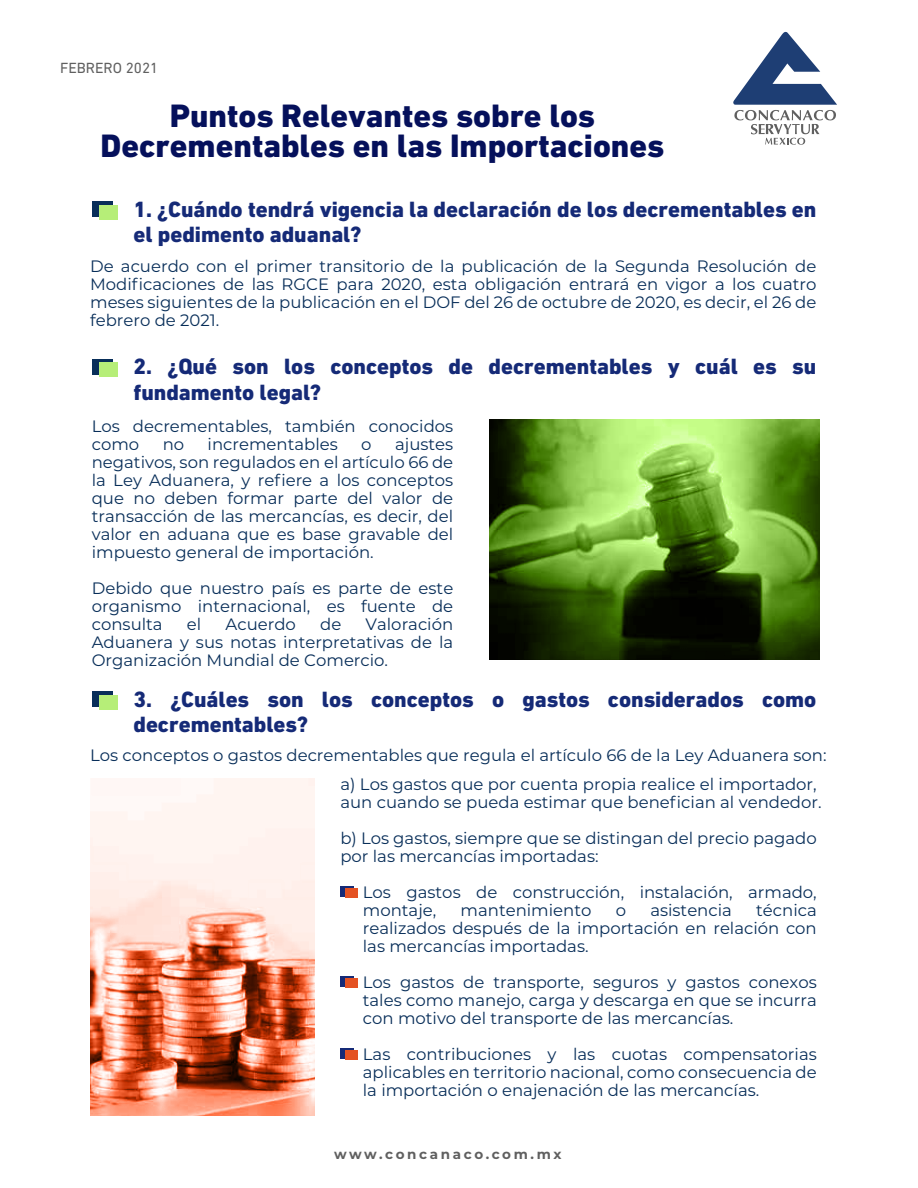
<style>
.page{position:relative;width:918px;height:1188px;background:#fff}
.page>*{position:absolute;margin:0;border:0;box-sizing:border-box;transform-origin:0 0}
.t1{font:800 33px/30px "DIN Next CYR";color:#05105b;text-align:center}
.t2{font:800 22.5px/25.5px "DIN Next CYR";color:#152a77}
.t3{font:16.5px/18px "Montserrat";color:#082e59;text-align:justify}
.t4{font:15px "DIN Next CYR";color:#606060}
.t5{font:700 13.5px "Montserrat";letter-spacing:.195em;color:#606060}
</style>
<div class="page">
<div style="left:92px;top:201px;width:21px;height:16px;background:#082e59"></div>
<div style="left:99px;top:205px;width:19px;height:14px;background:#b6ee78"></div>
<div style="left:92px;top:359px;width:21px;height:16px;background:#082e59"></div>
<div style="left:99px;top:363px;width:19px;height:14px;background:#b6ee78"></div>
<div style="left:92px;top:692px;width:21px;height:15px;background:#082e59"></div>
<div style="left:99px;top:695px;width:19px;height:15px;background:#b6ee78"></div>
<div style="left:340px;top:886px;width:14px;height:10px;background:#152a77"></div>
<div style="left:345px;top:888px;width:12px;height:10px;background:#e45223"></div>
<div style="left:340px;top:976px;width:14px;height:10px;background:#152a77"></div>
<div style="left:345px;top:978px;width:12px;height:10px;background:#e45223"></div>
<div style="left:340px;top:1048px;width:14px;height:10px;background:#152a77"></div>
<div style="left:345px;top:1050px;width:12px;height:10px;background:#e45223"></div>
<svg style="left:490px;top:420px;width:329px;height:240px;background:#537a27"></svg>
<svg style="left:90px;top:779px;width:224px;height:336px"></svg>
<svg style="left:733px;top:32px;width:104px;height:113px"></svg>
<p class="t4" style="left:60px;top:59px;width:100px">FEBRERO 2021</p>
<h1 class="t1" style="left:100px;top:101px;width:565px">Puntos Relevantes sobre los<br>Decrementables en las Importaciones</h1>
<h2 class="t2" style="left:133px;top:196px;width:684px">1. ¿Cuándo tendrá vigencia la declaración de los decrementables en el pedimento aduanal?</h2>
<p class="t3" style="left:90px;top:257px;width:728px">De acuerdo con el primer transitorio de la publicación de la Segunda Resolución de Modificaciones de las RGCE para 2020, esta obligación entrará en vigor a los cuatro meses siguientes de la publicación en el DOF del 26 de octubre de 2020, es decir, el 26 de febrero de 2021.</p>
<h2 class="t2" style="left:133px;top:354px;width:684px">2. ¿Qué son los conceptos de decrementables y cuál es su fundamento legal?</h2>
<p class="t3" style="left:92px;top:416px;width:363px">Los decrementables, también conocidos como</p>
<p class="t3" style="left:92px;top:434px;width:363px;text-indent:303px">ajustes negativos, son regulados en el artículo 66 de la Ley Aduanera, y refiere a los conceptos que no deben formar parte del valor de transacción de las mercancías, es decir, del valor en aduana que es base gravable del impuesto general de importación.</p>
<p class="t3" style="left:92px;top:578px;width:363px">Debido que nuestro país es parte de este organismo internacional, es fuente de consulta</p>
<p class="t3" style="left:163px;top:434px;width:23px">no</p>
<p class="t3" style="left:208px;top:434px;width:132px">incrementables</p>
<p class="t3" style="left:361px;top:434px;width:12px">o</p>
<p class="t3" style="left:92px;top:614px;width:363px;text-indent:274px">Valoración Aduanera y sus notas interpretativas de la Organización Mundial de Comercio.</p>
<p class="t3" style="left:187px;top:614px;width:16px">el</p>
<p class="t3" style="left:226px;top:614px;width:72px">Acuerdo</p>
<p class="t3" style="left:320px;top:614px;width:23px">de</p>
<h2 class="t2" style="left:133px;top:687px;width:684px">3. ¿Cuáles son los conceptos o gastos considerados como decrementables?</h2>
<p class="t3" style="left:90px;top:745px;width:738px">Los conceptos o gastos decrementables que regula el artículo 66 de la Ley Aduanera son:</p>
<p class="t3" style="left:340px;top:774px;width:483px">a) Los gastos que por cuenta propia realice el importador, aun cuando se pueda estimar que benefician al vendedor.</p>
<p class="t3" style="left:340px;top:828px;width:478px">b) Los gastos, siempre que se distingan del precio pagado por las mercancías importadas:</p>
<p class="t3" style="left:363px;top:882px;width:455px">Los gastos de construcción, instalación, armado, montaje,</p>
<p class="t3" style="left:363px;top:900px;width:455px;text-indent:393px">técnica realizados después de la importación en relación con las mercancías importadas.</p>
<p class="t3" style="left:363px;top:972px;width:455px">Los gastos de transporte, seguros y gastos conexos tales como manejo, carga y descarga en que se incurra con motivo del transporte de las mercancías.</p>
<p class="t3" style="left:363px;top:1044px;width:455px">Las contribuciones y las cuotas compensatorias aplicables en territorio nacional, como consecuencia de la importación o enajenación de las mercancías.</p>
<p class="t3" style="left:461px;top:900px;width:132px">mantenimiento</p>
<p class="t3" style="left:616px;top:900px;width:12px">o</p>
<p class="t3" style="left:650px;top:900px;width:83px">asistencia</p>
<p class="t5" style="left:334px;top:1145px;width:229px">www.concanaco.com.mx</p>
</div>
